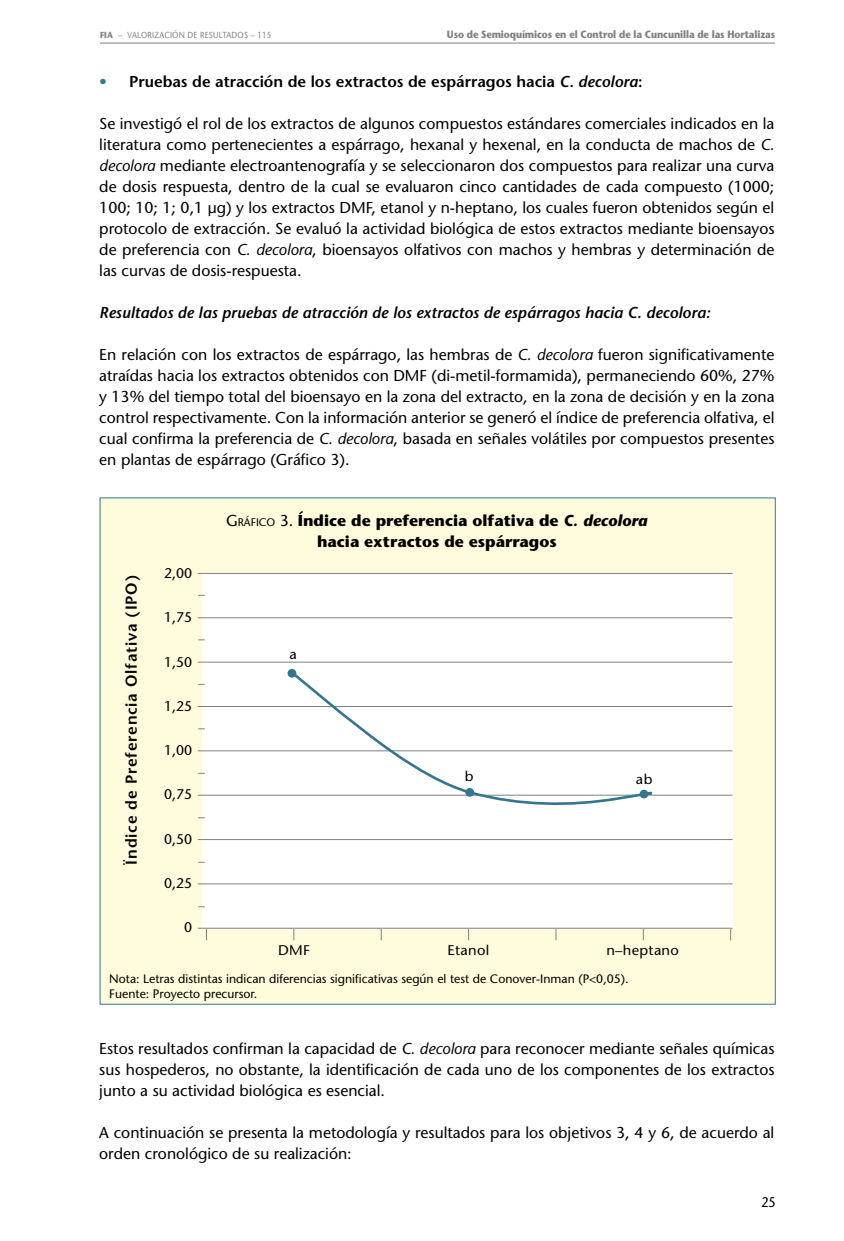
<style>
.page{position:relative;width:844px;height:1241px;background:#fff}
.page>*{position:absolute;margin:0;border:0;box-sizing:border-box;transform-origin:0 0}
.t1{font:15.75px/21px "Stone Sans";color:#000;text-align:justify}
.t2{font:italic 600 15.75px "Stone Sans";color:#000}
.t3{font:700 15.75px/21px "Stone Sans";color:#000;text-align:center}
.t4{font:600 15.75px "Stone Sans";color:#000}
.t5{font:600 15.75px "Stone Sans";letter-spacing:.05em;color:#000}
.t6{font:14px "Stone Sans";letter-spacing:.02em;color:#000}
.t7{font:14px "Stone Sans";letter-spacing:.02em;color:#000;scale:1.05 1}
.t8{font:14px "Stone Sans";letter-spacing:.02em;color:#000;scale:.9 1}
.t9{font:12.25px/14.7px "Stone Sans";color:#000}
.t10{font:700 10.5px "Stone Sans";letter-spacing:-.01em;color:#808285;scale:.9 1}
.t11{font:8.75px "Stone Sans";letter-spacing:.025em;color:#808285;scale:.9 1}
.s1{font-weight:700}
.s2{color:#34768e}
.s3{font-style:italic}
.s4{font-weight:400}
.s5{font-weight:400;font-size:11.03px}
</style>
<div class="page">
<hr style="left:100px;top:43px;width:675px;height:1px;background:#808285">
<div style="left:100px;top:497px;width:675px;height:507px;background:#fffcdd"></div>
<svg style="left:206px;top:928px;width:1px;height:12px"></svg>
<svg style="left:293px;top:928px;width:1px;height:12px"></svg>
<svg style="left:380px;top:928px;width:1px;height:12px"></svg>
<svg style="left:468px;top:928px;width:1px;height:12px"></svg>
<svg style="left:642px;top:928px;width:1px;height:12px"></svg>
<svg style="left:730px;top:928px;width:1px;height:12px"></svg>
<svg style="left:555px;top:928px;width:1px;height:12px"></svg>
<div style="left:202px;top:574px;width:530px;height:354px;background:#fff"></div>
<hr style="left:198px;top:573px;width:534px;height:1px;background:#808285">
<hr style="left:198px;top:750px;width:534px;height:1px;background:#808285">
<hr style="left:198px;top:838px;width:534px;height:1px;background:#808285">
<hr style="left:198px;top:927px;width:534px;height:1px;background:#808285">
<hr style="left:198px;top:883px;width:534px;height:1px;background:#808285">
<hr style="left:198px;top:794px;width:534px;height:1px;background:#808285">
<hr style="left:198px;top:661px;width:534px;height:1px;background:#808285">
<hr style="left:198px;top:617px;width:534px;height:1px;background:#808285">
<hr style="left:198px;top:706px;width:534px;height:1px;background:#808285">
<svg style="left:287px;top:668px;width:9px;height:9px"></svg>
<svg style="left:290px;top:670px;width:372px;height:135px"></svg>
<p class="t11" style="left:100px;top:29px;width:42px"><span class="s1">FIA</span> – Valori</p>
<p class="t11" style="left:154px;top:29px;width:63px">zación de Resultados</p>
<p class="t11" style="left:251px;top:29px;width:24px">– 115</p>
<p class="t10" style="left:447px;top:28px;width:366px">Uso de Semioquímicos en el Control de la Cuncunilla de las Hortalizas</p>
<p class="t4" style="left:99px;top:72px;width:544px"><span class="s2">•</span> Pruebas de atracción de los extractos de espárragos hacia <span class="s3">C. decolora</span>:</p>
<p class="t1" style="left:99px;top:113px;width:676px">Se investigó el rol de los extractos de algunos compuestos estándares comerciales indicados en la literatura como pertenecientes a espárrago, hexanal y hexenal, en la conducta de machos de <span class="s3">C. decolora</span> mediante electroantenografía y se seleccionaron dos compuestos para realizar una curva de dosis respuesta, dentro de la cual se evaluaron cinco cantidades de cada compuesto (1000; 100; 10; 1; 0,1 µg) y los extractos DMF, etanol y n-heptano, los cuales fueron obtenidos según el protocolo de extracción. Se evaluó la actividad biológica de estos extractos mediante bioensayos de preferencia con <span class="s3">C. decolora</span>, bioensayos olfativos con machos y hembras y determinación de las curvas de dosis-respuesta.</p>
<p class="t2" style="left:99px;top:303px;width:612px">Resultados de las pruebas de atracción de los extractos de espárragos hacia C. decolora:</p>
<p class="t1" style="left:99px;top:344px;width:676px">En relación con los extractos de espárrago, las hembras de <span class="s3">C. decolora</span> fueron significativamente atraídas hacia los extractos obtenidos con DMF (di-metil-formamida), permaneciendo 60%, 27% y 13% del tiempo total del bioensayo en la zona del extracto, en la zona de decisión y en la zona control respectivamente. Con la información anterior se generó el índice de preferencia olfativa, el cual confirma la preferencia de <span class="s3">C. decolora</span>, basada en señales volátiles por compuestos presentes en plantas de espárrago (Gráfico 3).</p>
<p class="t5" style="left:122px;top:864px;width:291px;rotate:-90deg">Ïndice de preferencia olfativa (Ipo)</p>
<p class="t6" style="left:164px;top:565px;width:30px">2,00</p>
<p class="t6" style="left:164px;top:609px;width:30px">1,75</p>
<p class="t6" style="left:164px;top:653px;width:30px">1,50</p>
<p class="t6" style="left:164px;top:697px;width:30px">1,25</p>
<p class="t6" style="left:164px;top:742px;width:30px">1,00</p>
<p class="t6" style="left:164px;top:786px;width:30px">0,75</p>
<p class="t6" style="left:164px;top:830px;width:30px">0,50</p>
<p class="t6" style="left:164px;top:874px;width:30px">0,25</p>
<p class="t6" style="left:184px;top:918px;width:10px">0</p>
<p class="t3" style="left:226px;top:510px;width:423px"><span class="s4">G</span><span class="s5">RÁFICO</span> <span class="s4">3.</span> Índice de preferencia olfativa de <span class="s3">C. decolora </span>hacia extractos de espárragos</p>
<p class="t7" style="left:289px;top:645px;width:8px">a</p>
<p class="t7" style="left:464px;top:767px;width:10px">b</p>
<p class="t7" style="left:635px;top:770px;width:18px">ab</p>
<p class="t7" style="left:278px;top:941px;width:32px">DMF</p>
<p class="t7" style="left:447px;top:941px;width:41px">Etanol</p>
<p class="t7" style="left:606px;top:941px;width:71px">n–heptano</p>
<p class="t9" style="left:109px;top:971px;width:521px">Nota: Letras distintas indican diferencias significativas según el test de Conover-Inman (P&lt;0,05).<br>Fuente: Proyecto precursor.</p>
<p class="t1" style="left:99px;top:1037px;width:676px">Estos resultados confirman la capacidad de <span class="s3">C. decolora</span> para reconocer mediante señales químicas sus hospederos, no obstante, la identificación de cada uno de los componentes de los extractos junto a su actividad biológica es esencial.</p>
<p class="t1" style="left:99px;top:1121px;width:676px">A continuación se presenta la metodología y resultados para los objetivos 3, 4 y 6, de acuerdo al orden cronológico de su realización:</p>
<p class="t8" style="left:761px;top:1193px;width:17px">25</p>
</div>
